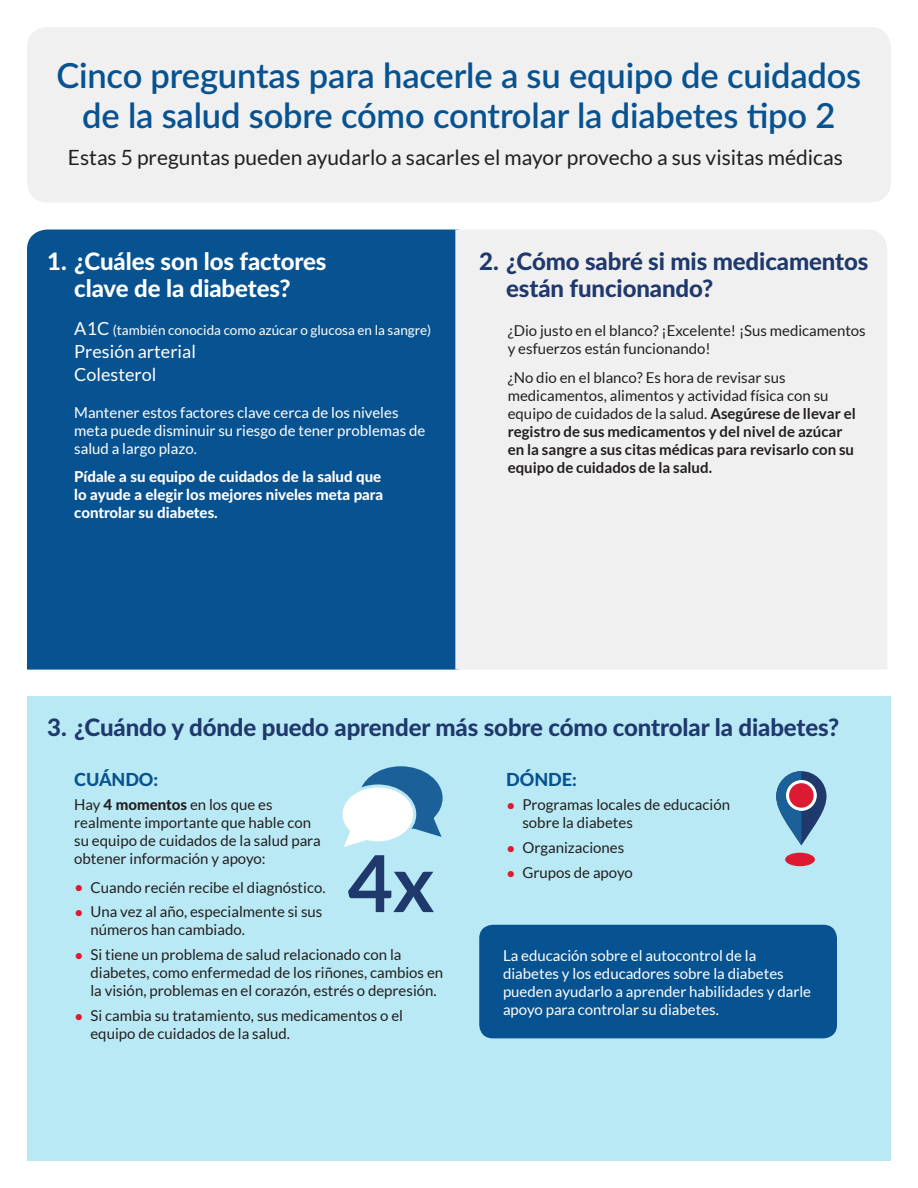
<style>
.page{position:relative;width:918px;height:1188px;background:#fff}
.page>*{position:absolute;margin:0;border:0;box-sizing:border-box;transform-origin:0 0}
.t1{font:700 78.6px "Lato";color:#1f396d}
.t2{font:600 34.5px/40.5px "Lato";letter-spacing:-.005em;color:#075290;text-align:center}
.t3{font:800 24px/27px "Lato";letter-spacing:-.005em;color:#1f396d}
.t4{font:800 24px/27px "Lato";letter-spacing:-.005em;color:#fff;text-align:center}
.t5{font:21px "Lato";color:#231f20}
.t6{font:18px "Lato";color:#fff}
.t7{font:800 18px "Lato";letter-spacing:-.005em;color:#075290}
.t8{font:15px/18px "Lato";color:#231f20}
.t9{font:15px/18px "Lato";color:#fff}
.t10{font:700 15px/18px "Lato";color:#231f20}
.t11{font:800 15px/18px "Lato";color:#fff}
.t12{font:13.5px "Lato";color:#fff}
.s1{font-size:18px}
.s2{font-weight:400}
.s3{font-weight:800}
.s4{font-size:16.5px;color:#dc1a32}
</style>
<div class="page">
<div style="left:27px;top:27px;width:864px;height:175px;background:#f0f0f0;border-radius:20px"></div>
<div style="left:27px;top:230px;width:428px;height:440px;background:#075290"></div>
<div style="left:455px;top:230px;width:432px;height:440px;background:#f0f0f0"></div>
<div style="left:27px;top:697px;width:864px;height:464px;background:#b9e9f4"></div>
<div style="left:479px;top:925px;width:358px;height:113px;background:#075290;border-radius:14px"></div>
<svg style="left:342px;top:766px;width:101px;height:81px"></svg>
<svg style="left:776px;top:771px;width:51px;height:74px"></svg>
<div style="left:788px;top:782px;width:27px;height:27px;background:#dc1a32;border-radius:50%"></div>
<div style="left:786px;top:780px;width:31px;height:31px;border:3px solid #fff;border-radius:50%"></div>
<div style="left:785px;top:853px;width:30px;height:13px;background:#dc1a32;border-radius:50%"></div>
<h1 class="t2" style="left:56px;top:53px;width:806px">Cinco preguntas para hacerle a su equipo de cuidados de la salud sobre cómo controlar la diabetes tipo 2</h1>
<p class="t5" style="left:68px;top:146px;width:776px">Estas 5 preguntas pueden ayudarlo a sacarles el mayor provecho a sus visitas médicas</p>
<h2 class="t4" style="left:47px;top:247px;width:281px">1. ¿Cuáles son los factores clave de la diabetes?</h2>
<p class="t12" style="left:74px;top:323px;width:358px"><span class="s1">A1C</span> (también conocida como azúcar o glucosa en la sangre)</p>
<p class="t6" style="left:74px;top:342px;width:123px">Presión arterial</p>
<p class="t6" style="left:74px;top:365px;width:84px">Colesterol</p>
<p class="t9" style="left:74px;top:404px;width:353px">Mantener estos factores clave cerca de los niveles meta puede disminuir su riesgo de tener problemas de salud a largo plazo.</p>
<p class="t11" style="left:74px;top:467px;width:310px">Pídale a su equipo de cuidados de la salud que lo ayude a elegir los mejores niveles meta para controlar su diabetes.</p>
<h2 class="t3" style="left:506px;top:247px;width:364px;text-indent:-27px">2. ¿Cómo sabré si mis medicamentos están funcionando?</h2>
<p class="t8" style="left:508px;top:322px;width:360px">¿Dio justo en el blanco? ¡Excelente! ¡Sus medicamentos y esfuerzos están funcionando!</p>
<p class="t10" style="left:508px;top:368px;width:350px"><span class="s2">¿No dio en el blanco? Es hora de revisar sus medicamentos, alimentos y actividad física con su equipo de cuidados de la salud.</span> Asegúrese de llevar el registro de sus medicamentos y del nivel de azúcar en la sangre a sus citas médicas para revisarlo con su equipo de cuidados de la salud.</p>
<h2 class="t3" style="left:47px;top:713px;width:794px">3. ¿Cuándo y dónde puedo aprender más sobre cómo controlar la diabetes?</h2>
<h3 class="t7" style="left:74px;top:766px;width:85px">CUÁNDO:</h3>
<p class="t8" style="left:74px;top:796px;width:248px">Hay <span class="s3">4 momentos</span> en los que es realmente importante que hable con su equipo de cuidados de la salud para obtener información y apoyo:</p>
<p class="t8" style="left:74px;top:878px;width:253px"><span class="s4">•</span> Cuando recién recibe el diagnóstico.</p>
<p class="t8" style="left:90px;top:903px;width:233px;text-indent:-16px"><span class="s4">•</span> Una vez al año, especialmente si sus números han cambiado.</p>
<p class="t8" style="left:90px;top:946px;width:354px;text-indent:-16px"><span class="s4">•</span> Si tiene un problema de salud relacionado con la diabetes, como enfermedad de los riñones, cambios en la visión, problemas en el corazón, estrés o depresión.</p>
<p class="t8" style="left:90px;top:1006px;width:314px;text-indent:-16px"><span class="s4">•</span> Si cambia su tratamiento, sus medicamentos o el equipo de cuidados de la salud.</p>
<h3 class="t7" style="left:506px;top:766px;width:72px">DÓNDE:</h3>
<p class="t8" style="left:522px;top:796px;width:209px;text-indent:-16px"><span class="s4">•</span> Programas locales de educación sobre la diabetes</p>
<p class="t8" style="left:506px;top:839px;width:120px"><span class="s4">•</span> Organizaciones</p>
<p class="t8" style="left:506px;top:863px;width:128px"><span class="s4">•</span> Grupos de apoyo</p>
<p class="t1" style="left:347px;top:838px;width:89px">4x</p>
<p class="t9" style="left:503px;top:946px;width:310px">La educación sobre el autocontrol de la diabetes y los educadores sobre la diabetes pueden ayudarlo a aprender habilidades y darle apoyo para controlar su diabetes.</p>
</div>
